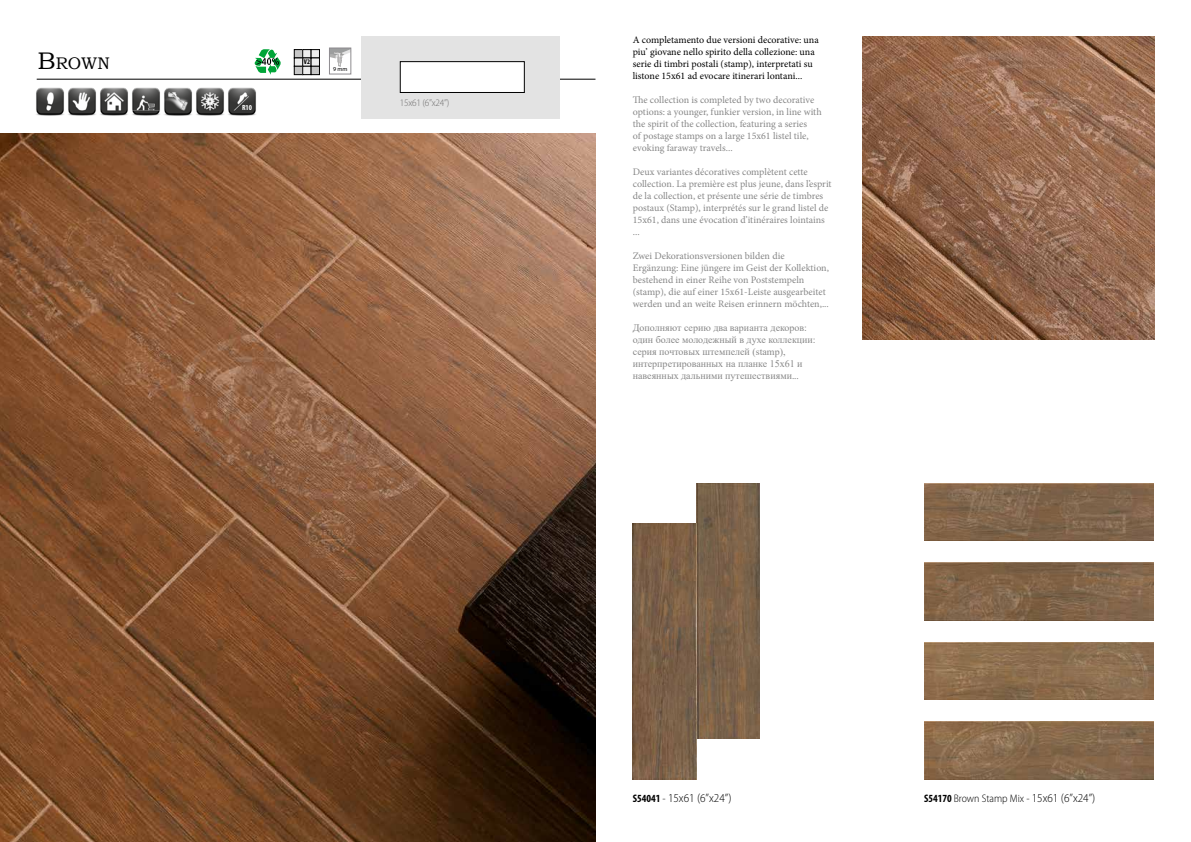
<style>
.page{position:relative;width:1191px;height:842px;background:#fff}
.page>*{position:absolute;margin:0;border:0;box-sizing:border-box;transform-origin:0 0}
.t1{font:16.8px "Bookman Old Style";color:#000}
.t2{font:300 semi-condensed 12.1px "Myriad Pro";color:#000}
.t3{font:300 semi-condensed 10.9px "Myriad Pro";color:#000}
.t4{font:10px/12px "Minion Pro";letter-spacing:-.005em;color:#878787}
.t5{font:10px/12px "Minion Pro";letter-spacing:-.005em;color:#000}
.t6{font:10px/12px "Times New Roman";color:#878787}
.t7{font:300 semi-condensed 10px "Myriad Pro";letter-spacing:-.02em;color:#706f6f}
.t8{font:700 condensed 7.5px "Myriad Pro";color:#fff}
.t9{font:700 condensed 7px "Myriad Pro";color:#000}
.t10{font:6px "Myriad Pro";color:#000}
.s1{font-size:24px}
.s2{font-family:"Minion Pro"}
.s3{font-weight:700;font-stretch:condensed;font-size:10.9px}
.s4{font-size:10.9px}
.s5{font-weight:700;font-stretch:condensed}
.s6{font-size:12.1px}
</style>
<div class="page">
<img style="left:0;top:133px;width:595px;height:709px">
<hr style="left:37px;top:79px;width:558px;height:1px;background:#000">
<svg style="left:254px;top:49px;width:27px;height:26px"></svg>
<div style="left:361px;top:36px;width:198px;height:82px;background:#e3e3e3"></div>
<div style="left:400px;top:62px;width:124px;height:30px;background:#fff"></div>
<div style="left:400px;top:61px;width:125px;height:32px;border:1px solid #000"></div>
<img style="left:36px;top:87px;width:27px;height:29px">
<img style="left:63px;top:87px;width:32px;height:29px">
<img style="left:95px;top:87px;width:32px;height:29px">
<img style="left:127px;top:87px;width:32px;height:29px">
<img style="left:198px;top:87px;width:25px;height:29px">
<img style="left:223px;top:87px;width:33px;height:29px">
<img style="left:159px;top:87px;width:39px;height:29px">
<svg style="left:329px;top:47px;width:23px;height:19px"></svg>
<div style="left:329px;top:48px;width:22px;height:26px;border:1px solid #8e8c90"></div>
<img style="left:862px;top:36px;width:293px;height:303px">
<img style="left:696px;top:483px;width:63px;height:255px">
<img style="left:633px;top:524px;width:63px;height:255px">
<img style="left:924px;top:483px;width:229px;height:57px">
<img style="left:924px;top:563px;width:229px;height:57px">
<img style="left:924px;top:642px;width:229px;height:57px">
<img style="left:924px;top:722px;width:229px;height:57px">
<div style="left:294px;top:50px;width:9px;height:8px;background:#c6c6c6"></div>
<div style="left:294px;top:49px;width:9px;height:9px;border:1px solid #000"></div>
<div style="left:294px;top:58px;width:9px;height:8px;background:#ededed"></div>
<div style="left:294px;top:58px;width:9px;height:8px;border:1px solid #000"></div>
<div style="left:294px;top:66px;width:9px;height:9px;background:#c6c6c6"></div>
<div style="left:294px;top:66px;width:9px;height:9px;border:1px solid #000"></div>
<div style="left:303px;top:50px;width:8px;height:8px;background:#ededed"></div>
<div style="left:302px;top:49px;width:9px;height:9px;border:1px solid #000"></div>
<div style="left:303px;top:58px;width:8px;height:8px;background:#ededed"></div>
<div style="left:302px;top:58px;width:9px;height:8px;border:1px solid #000"></div>
<div style="left:303px;top:66px;width:8px;height:9px;background:#ededed"></div>
<div style="left:302px;top:66px;width:9px;height:9px;border:1px solid #000"></div>
<div style="left:311px;top:50px;width:8px;height:8px;background:#ededed"></div>
<div style="left:311px;top:49px;width:8px;height:9px;border:1px solid #000"></div>
<div style="left:311px;top:58px;width:8px;height:8px;background:#ededed"></div>
<div style="left:311px;top:66px;width:8px;height:9px;background:#c6c6c6"></div>
<div style="left:311px;top:66px;width:8px;height:9px;border:1px solid #000"></div>
<h1 class="t1" style="left:38px;top:53px;width:73px"><span class="s1">B</span>ROWN</h1>
<p class="t8" style="left:242px;top:102px;width:11px">R10</p>
<p class="t9" style="left:304px;top:57px;width:8px">V2</p>
<p class="t10" style="left:333px;top:65px;width:16px">9 mm</p>
<p class="t7" style="left:400px;top:98px;width:51px">15x61 (6”x24”)</p>
<p class="t5" style="left:633px;top:34px;width:187px">A completamento due versioni decorative: una piu’ giovane nello spirito della collezione: una serie di timbri postali (stamp), interpretati su listone 15x61 ad evocare itinerari lontani...</p>
<p class="t4" style="left:633px;top:94px;width:190px">The collection is completed by two decorative options: a younger, funkier version, in line with the spirit of the collection, featuring a series<br>of postage stamps on a large 15x61 listel tile, evoking faraway travels...</p>
<p class="t4" style="left:633px;top:166px;width:200px">Deux variantes décoratives complètent cette collection. La première est plus jeune, dans l’esprit de la collection, et présente une série de timbres postaux (Stamp), interprétés sur le grand listel de 15x61, dans une évocation d’itinéraires lointains ...</p>
<p class="t4" style="left:633px;top:250px;width:198px">Zwei Dekorationsversionen bilden die Ergänzung: Eine jüngere im Geist der Kollektion, bestehend in einer Reihe von Poststempeln (stamp), die auf einer 15x61-Leiste ausgearbeitet werden und an weite Reisen erinnern möchten,...</p>
<p class="t6" style="left:633px;top:322px;width:184px">Дополняют серию два варианта декоров: один более молодежный в духе коллекции: серия почтовых штемпелей (stamp), интерпретированных на планке 15x61 и навеянных дальними путешествиями<span class="s2">...</span></p>
<p class="t2" style="left:633px;top:791px;width:100px"><span class="s3">S54041</span> <span class="s4">-</span> 15x61 (6”x24”)</p>
<p class="t3" style="left:924px;top:792px;width:173px"><span class="s5">S54170</span> Brown Stamp Mix - <span class="s6">15x61 (6”x24”)</span></p>
</div>
